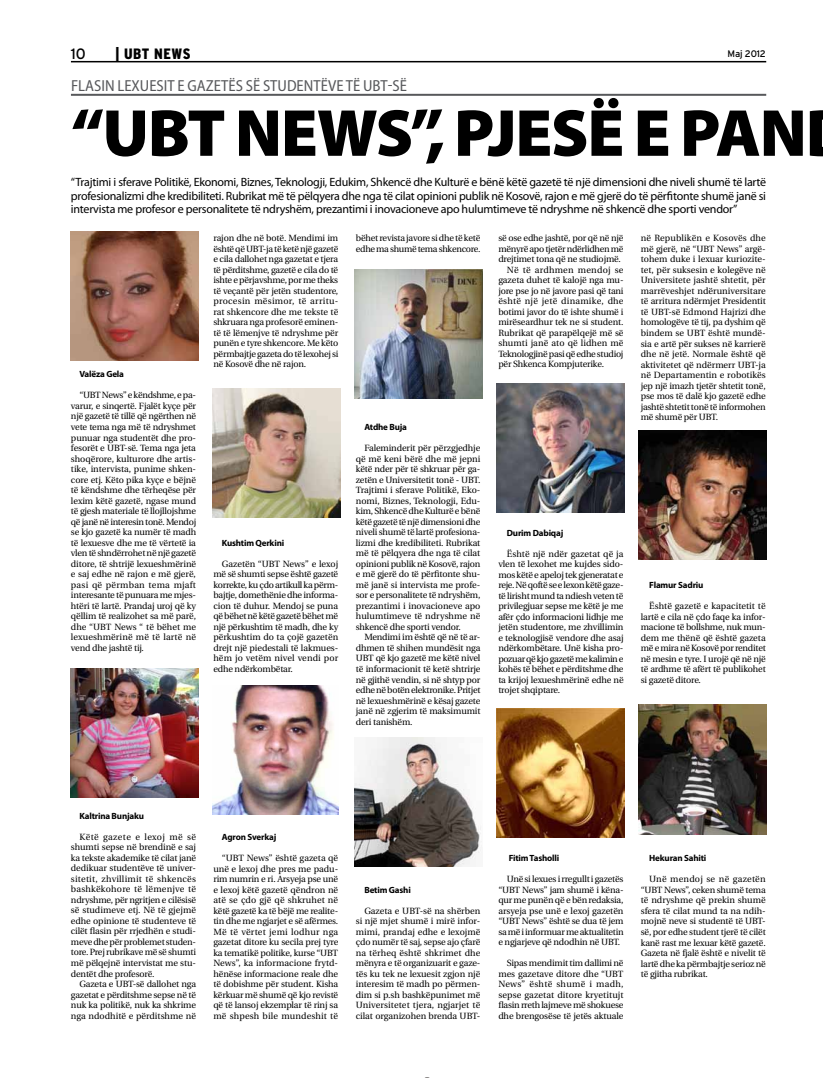
<style>
.page{position:relative;width:823px;height:1078px;background:#fff}
.page>*{position:absolute;margin:0;border:0;box-sizing:border-box;transform-origin:0 0}
.t1{font:900 67.1px "Myriad Pro";letter-spacing:-.02em;color:#000}
.t2{font:semi-condensed 16px "Myriad Pro";color:#57585b}
.t3{font:900 condensed 15px "Interstate";letter-spacing:.03em;color:#000}
.t4{font:15px "Interstate";color:#000}
.t5{font:12px/13.4px "Myriad Pro";letter-spacing:-.02em;color:#000;text-align:justify}
.t6{font:9.5px "Interstate";letter-spacing:-.02em;color:#000}
.t7{font:9px/10.5px "Utopia";letter-spacing:-.02em;color:#000;text-align:justify}
.t8{font:700 9px "Myriad Pro";letter-spacing:-.02em;color:#000}
.t9{font:9px "Utopia";color:#000}
.t10{font:9px "Utopia";letter-spacing:.025em;color:#000}
.t11{font:9px "Utopia";letter-spacing:.01em;color:#000}
.t12{font:9px "Utopia";letter-spacing:.03em;color:#000}
</style>
<div class="page">
<hr style="left:71px;top:61px;width:694px;height:1px;background:#000">
<hr style="left:71px;top:94px;width:694px;height:2px;background:#57585b">
<img style="left:71px;top:668px;width:127px;height:129px">
<img style="left:213px;top:388px;width:127px;height:129px">
<img style="left:213px;top:685px;width:125px;height:129px">
<img style="left:354px;top:269px;width:128px;height:129px">
<img style="left:354px;top:737px;width:128px;height:129px">
<img style="left:496px;top:383px;width:128px;height:129px">
<img style="left:496px;top:708px;width:128px;height:129px">
<img style="left:638px;top:431px;width:127px;height:128px">
<img style="left:638px;top:704px;width:127px;height:129px">
<img style="left:71px;top:231px;width:127px;height:129px">
<h3 class="t4" style="left:71px;top:45px;width:16px">10</h3>
<h3 class="t3" style="left:115px;top:45px;width:77px">| UBT NEWS</h3>
<p class="t6" style="left:727px;top:48px;width:40px">Maj 2012</p>
<h2 class="t2" style="left:71px;top:77px;width:77px">FLASI N LEXUESI</h2>
<h2 class="t2" style="left:167px;top:77px;width:241px">T E GAZETËS SË STUDENTËVE TË UBT-SË</h2>
<h1 class="t1" style="left:71px;top:95px;width:737px">“UBT NEWS”, PJESË E PAN</h1>
<p class="t5" style="left:71px;top:175px;width:696px">“Trajtimi i sferave Politikë, Ekonomi, Biznes, Teknologji, Edukim, Shkencë dhe Kulturë e bënë këtë gazetë të një dimensioni dhe niveli shumë të lartë profesionalizmi dhe kredibiliteti. Rubrikat më të pëlqyera dhe nga të cilat opinioni publik në Kosovë, rajon e më gjerë do të përfitonte shumë janë si intervista me profesor e personalitete të ndryshëm, prezantimi i inovacioneve apo hulumtimeve të ndryshme në shkencë dhe sporti vendor”</p>
<p class="t8" style="left:79px;top:368px;width:46px">Valëza Gela</p>
<p class="t7" style="left:71px;top:390px;width:127px;text-indent:9px">“UBT News” e këndshme, e pa&shy;varur, e sinqertë. Fjalët kyçe për një gazetë të tillë që ngërthen në vete tema nga më të ndryshmet punuar nga studentët dhe pro&shy;fesorët e UBT-së. Tema nga jeta shoqërore, kulturore dhe artis&shy;tike, intervista, punime shken&shy;core etj. Këto pika kyçe e bëjnë të këndshme dhe tërheqëse për lexim këtë gazetë, ngase mund të gjesh materiale të llojllojshme që janë në interesin tonë. Mendoj se kjo gazetë ka numër të madh të lexuesve dhe me të vërtetë ia vlen të shndërrohet në një gazetë ditore, të shtrijë lexueshmërinë e saj edhe në rajon e më gjerë, pasi që përmban tema mjaft interesante të punuara me mjes&shy;htëri të lartë. Prandaj uroj që ky qëllim të realizohet sa më parë, dhe “UBT News “ të bëhet me lexueshmërinë më të lartë në vend dhe jashtë tij.</p>
<p class="t7" style="left:213px;top:233px;width:126px">rajon dhe në botë. Mendimi im është që UBT-ja të ketë një gazetë e cila dallohet nga gazetat e tjera të përditshme, gazetë e cila do të ishte e përjavshme, por me theks të veçantë për jetën studentore, procesin mësimor, të arritu&shy;rat shkencore dhe me tekste të shkruara nga profesorë eminen&shy;të të lëmenjve të ndryshme për punën e tyre shkencore. Me këto përmbajtje gazeta do të lexohej si në Kosovë dhe në rajon.</p>
<p class="t7" style="left:355px;top:233px;width:126px">bëhet revista javore si dhe të ketë edhe ma shumë tema shkencore.</p>
<p class="t8" style="left:222px;top:536px;width:64px">Kushtim Qerkini</p>
<p class="t7" style="left:213px;top:558px;width:126px;text-indent:9px">Gazetën “UBT News” e lexoj më së shumti sepse është gazetë korrekte, ku çdo artikull ka përm&shy;bajtje, domethënie dhe informa&shy;cion të duhur. Mendoj se puna që bëhet në këtë gazetë bëhet më një përkushtim të madh, dhe ky përkushtim do ta çojë gazetën drejt një piedestali të lakmues&shy;hëm jo vetëm nivel vendi por edhe ndërkombëtar.</p>
<p class="t8" style="left:364px;top:421px;width:44px">Atdhe Buja</p>
<p class="t7" style="left:355px;top:443px;width:126px;text-indent:9px">Faleminderit për përzgjedhje që më keni bërë dhe më jepni këtë nder për të shkruar për ga&shy;zetën e Universitetit tonë - UBT.<br>Trajtimi i sferave Politikë, Eko&shy;nomi, Biznes, Teknologji, Edu&shy;kim, Shkencë dhe Kulturë e bënë këtë gazetë të një dimensioni dhe niveli shumë të lartë profesiona&shy;lizmi dhe kredibiliteti. Rubrikat më të pëlqyera dhe nga të cilat opinioni publik në Kosovë, rajon e më gjerë do të përfitonte shu&shy;më janë si intervista me profe&shy;sor e personalitete të ndryshëm, prezantimi i inovacioneve apo hulumtimeve të ndryshme në shkencë dhe sporti vendor.</p>
<p class="t7" style="left:355px;top:632px;width:126px;text-indent:8px">Mendimi im është që në të ar&shy;dhmen të shihen mundësit nga UBT që kjo gazetë me këtë nivel të informacionit të ketë shtrirje në gjithë vendin, si në shtyp por edhe në botën elektronike. Pritjet në lexueshmërinë e kësaj gazete janë në zgjerim të maksimumit deri tanishëm.</p>
<p class="t7" style="left:498px;top:233px;width:127px">së ose edhe jashtë, por që në një</p>
<p class="t7" style="left:498px;top:243px;width:127px">mënyrë apo tjetër ndërlidhen më</p>
<p class="t7" style="left:498px;top:254px;width:124px">drejtimet tona që ne studiojmë.</p>
<p class="t12" style="left:506px;top:265px;width:118px">Në të ardhmen mendoj se</p>
<p class="t7" style="left:498px;top:275px;width:127px">gazeta duhet të kalojë nga mu-</p>
<p class="t7" style="left:498px;top:285px;width:127px">jore pse jo në javore pasi që tani</p>
<p class="t10" style="left:498px;top:296px;width:127px">është një jetë dinamike, dhe</p>
<p class="t7" style="left:498px;top:306px;width:127px">botimi javor do të ishte shumë i</p>
<p class="t7" style="left:498px;top:317px;width:127px">mirëseardhur tek ne si student.</p>
<p class="t9" style="left:498px;top:328px;width:127px">Rubrikat që parapëlqejë më së</p>
<p class="t11" style="left:498px;top:338px;width:127px">shumti janë ato që lidhen më</p>
<p class="t7" style="left:498px;top:348px;width:127px">Teknologjinë pasi që edhe studioj</p>
<p class="t7" style="left:498px;top:359px;width:107px">për Shkenca Kompjuterike.</p>
<p class="t7" style="left:640px;top:233px;width:126px">në Republikën e Kosovës dhe më gjerë, në “UBT News” argë&shy;tohem duke i lexuar kuriozite&shy;tet, për suksesin e kolegëve në Universitete jashtë shtetit, për marrëveshjet ndëruniversitare të arritura ndërmjet Presidentit të UBT-së Edmond Hajrizi dhe homologëve të tij, pa dyshim që bindem se UBT është mundë&shy;sia e artë për sukses në karrierë dhe në jetë. Normale është që aktivitetet që ndërmerr UBT-ja në Departamentin e robotikës jep një imazh tjetër shtetit tonë, pse mos të dalë kjo gazetë edhe jashtë shtetit tonë të informohen më shumë për UBT.</p>
<p class="t8" style="left:506px;top:526px;width:58px">Durim Dabiqaj</p>
<p class="t7" style="left:498px;top:548px;width:127px;text-indent:9px">Është një ndër gazetat që ja vlen të lexohet me kujdes sido&shy;mos këtë e apeloj tek gjeneratat e reje. Në qoftë se e lexon këtë gaze&shy;të lirisht mund ta ndiesh veten të privilegjuar sepse me këtë je me afër çdo informacioni lidhje me jetën studentore, me zhvillimin e teknologjisë vendore dhe asaj ndërkombëtare. Unë kisha pro&shy;pozuar që kjo gazetë me kalimin e kohës të bëhet e përditshme dhe ta krijoj lexueshmërinë edhe në trojet shqiptare.</p>
<p class="t8" style="left:649px;top:579px;width:56px">Flamur Sadriu</p>
<p class="t7" style="left:640px;top:601px;width:126px;text-indent:9px">Është gazetë e kapacitetit të lartë e cila në çdo faqe ka infor&shy;macione të bollshme, nuk mun&shy;dem me thënë që është gazeta më e mira në Kosovë por renditet në mesin e tyre. I urojë që në një të ardhme të afërt të publikohet si gazetë ditore.</p>
<p class="t8" style="left:79px;top:809px;width:66px">Kaltrina Bunjaku</p>
<p class="t7" style="left:71px;top:831px;width:127px;text-indent:9px">Këtë gazete e lexoj më së shumti sepse në brendinë e saj ka tekste akademike të cilat janë dedikuar studentëve të univer&shy;sitetit, zhvillimit të shkencës bashkëkohore të lëmenjve të ndryshme, për ngritjen e cilësisë së studimeve etj. Në të gjejmë edhe opinione të studenteve të cilët flasin për rrjedhën e studi&shy;meve dhe për problemet studen&shy;tore. Prej rubrikave më së shumti më pëlqejnë intervistat me stu&shy;dentët dhe profesorë.</p>
<p class="t7" style="left:71px;top:978px;width:127px;text-indent:9px">Gazeta e UBT-së dallohet nga gazetat e përditshme sepse në të nuk ka politikë, nuk ka shkrime nga ndodhitë e përditshme në</p>
<p class="t8" style="left:222px;top:830px;width:56px">Agron Sverkaj</p>
<p class="t7" style="left:213px;top:852px;width:126px;text-indent:9px">“UBT News” është gazeta që unë e lexoj dhe pres me padu&shy;rim numrin e ri. Arsyeja pse unë e lexoj këtë gazetë qëndron në atë se çdo gjë që shkruhet në këtë gazetë ka të bëjë me realite&shy;tin dhe me ngjarjet e së afërmes.<br>Më të vërtet jemi lodhur nga gazetat ditore ku secila prej tyre ka tematikë politike, kurse “UBT News”, ka informacione frytd&shy;hënëse informacione reale dhe të dobishme për student. Kisha kërkuar më shumë që kjo revistë që të lansoj ekzemplar të rinj sa më shpesh bile mundeshit të</p>
<p class="t8" style="left:364px;top:883px;width:48px">Betim Gashi</p>
<p class="t7" style="left:355px;top:905px;width:126px;text-indent:9px">Gazeta e UBT-së na shërben si një mjet shumë i mirë infor&shy;mimi, prandaj edhe e lexojmë çdo numër të saj, sepse ajo çfarë na tërheq është shkrimet dhe mënyra e të organizuarit e gaze&shy;tës ku tek ne lexuesit zgjon një interesim të madh po përmen&shy;dim si p.sh bashkëpunimet më Universitetet tjera, ngjarjet të cilat organizohen brenda UBT-</p>
<p class="t8" style="left:508px;top:852px;width:52px">Fitim Tasholli</p>
<p class="t7" style="left:498px;top:874px;width:127px;text-indent:9px">Unë si lexues i rregullt i gazetës “UBT News” jam shumë i këna&shy;qur me punën që e bën redaksia, arsyeja pse unë e lexoj gazetën “UBT News” është se dua të jem sa më i informuar me aktualitetin e ngjarjeve që ndodhin në UBT.</p>
<p class="t7" style="left:498px;top:958px;width:127px;text-indent:9px">Sipas mendimit tim dallimi në mes gazetave ditore dhe “UBT News” është shumë i madh, sepse gazetat ditore kryetitujt flasin rreth lajmeve më shokuese dhe brengosëse të jetës aktuale</p>
<p class="t8" style="left:649px;top:852px;width:59px">Hekuran Sahiti</p>
<p class="t7" style="left:640px;top:874px;width:126px;text-indent:9px">Unë mendoj se në gazetën “UBT News”, ceken shumë tema të ndryshme që prekin shumë sfera të cilat mund ta na ndih&shy;mojnë neve si studentë të UBT&shy;së, por edhe student tjerë të cilët kanë rast me lexuar këtë gazetë.<br>Gazeta në fjalë është e nivelit të lartë dhe ka përmbajtje serioz në të gjitha rubrikat.</p>
</div>
